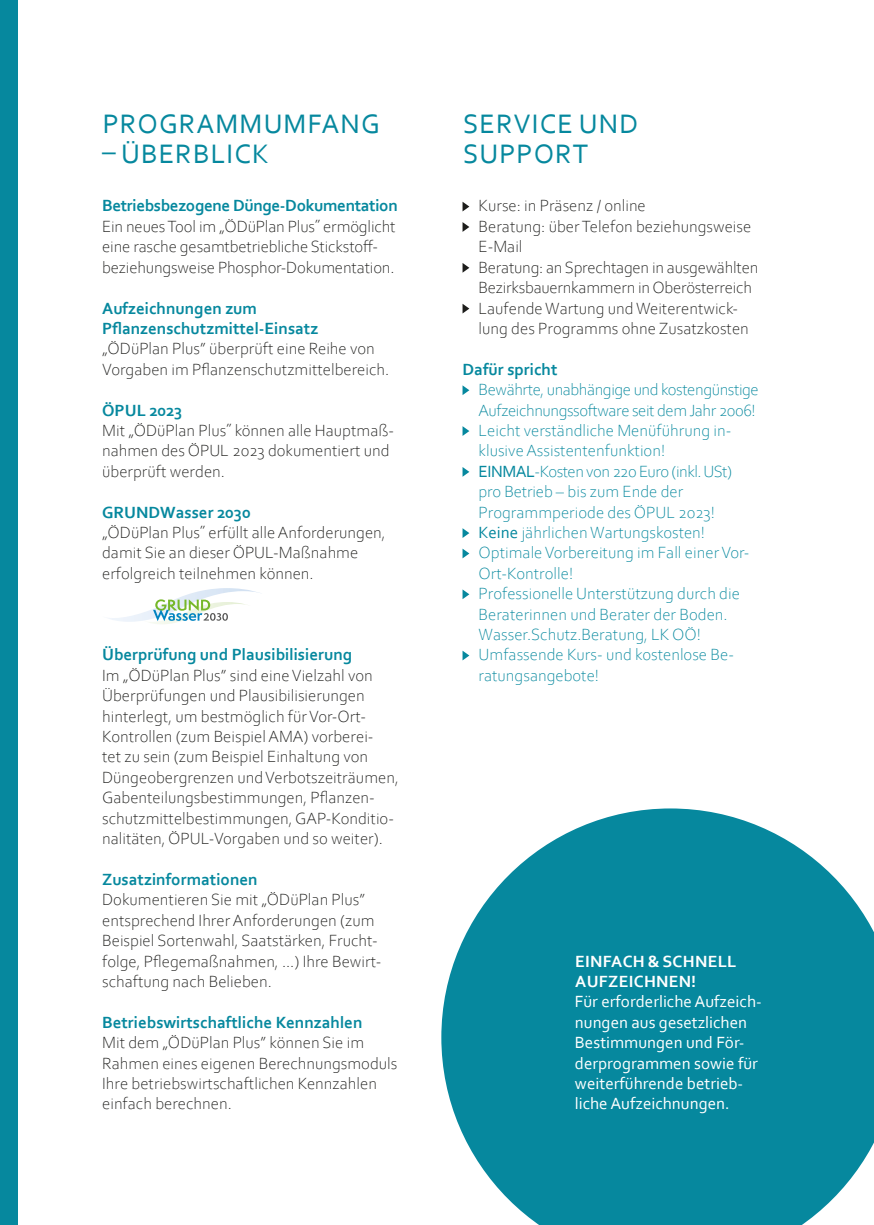
<style>
.page{position:relative;width:874px;height:1225px;background:#fff}
.page>*{position:absolute;margin:0;border:0;box-sizing:border-box;transform-origin:0 0}
.t1{font:28px/30px "Corbel";letter-spacing:.04em;color:#06889e}
.t2{font:300 17px/20.4px "Corbel";color:#1d1d1b}
.t3{font:300 17px/20.4px "Corbel";color:#06889e}
.t4{font:700 17px/20.4px "Corbel";color:#06889e}
.t5{font:17px/20.4px "Corbel";color:#fff}
.t6{font:700 17px "Corbel";letter-spacing:-.02em;color:#06889e}
.t7{font:700 17px/20.4px "Corbel";letter-spacing:.02em;color:#fff}
.s1{font-weight:400}
</style>
<div class="page">
<div style="left:0;top:0;width:17px;height:1225px;background:#06889e"></div>
<svg style="left:462px;top:202px;width:7px;height:9px"></svg>
<svg style="left:462px;top:222px;width:7px;height:10px"></svg>
<svg style="left:462px;top:263px;width:7px;height:10px"></svg>
<svg style="left:462px;top:304px;width:7px;height:9px"></svg>
<svg style="left:462px;top:385px;width:7px;height:10px"></svg>
<svg style="left:462px;top:426px;width:7px;height:10px"></svg>
<svg style="left:462px;top:467px;width:7px;height:10px"></svg>
<svg style="left:462px;top:528px;width:7px;height:10px"></svg>
<svg style="left:462px;top:548px;width:7px;height:10px"></svg>
<svg style="left:462px;top:589px;width:7px;height:10px"></svg>
<svg style="left:462px;top:650px;width:7px;height:10px"></svg>
<svg style="left:441px;top:808px;width:432px;height:417px;fill:#06889e"></svg>
<img style="left:109px;top:588px;width:151px;height:34px">
<svg style="left:153px;top:599px;width:73px;height:22px"></svg>
<svg style="left:222px;top:613px;width:6px;height:8px"></svg>
<h1 class="t1" style="left:103px;top:108px;width:278px">PROGRAMMUMFANG</h1>
<h1 class="t1" style="left:102px;top:138px;width:168px">– ÜBERBLICK</h1>
<p class="t6" style="left:102px;top:195px;width:297px">Betriebsbezogene Dünge-Dokumentation</p>
<p class="t2" style="left:102px;top:215px;width:295px">Ein neues Tool im „ÖDüPlan Plus˝ ermöglicht eine rasche gesamtbetriebliche Stickstoff&shy;beziehungsweise Phosphor-Dokumentation.</p>
<p class="t4" style="left:102px;top:297px;width:218px">Aufzeichnungen zum<br>Pflanzenschutzmittel-Einsatz</p>
<p class="t2" style="left:102px;top:338px;width:288px">„ÖDüPlan Plus” überprüft eine Reihe von<br>Vorgaben im Pflanzenschutzmittelbereich.</p>
<p class="t4" style="left:102px;top:399px;width:82px">ÖPUL 2023</p>
<p class="t2" style="left:102px;top:419px;width:293px">Mit „ÖDüPlan Plus˝ können alle Hauptmaß&shy;nahmen des ÖPUL 2023 dokumentiert und überprüft werden.</p>
<p class="t4" style="left:102px;top:501px;width:150px">GRUNDWasser 2030</p>
<p class="t2" style="left:102px;top:521px;width:285px">„ÖDüPlan Plus˝ erfüllt alle Anforderungen, damit Sie an dieser ÖPUL-Maßnahme erfolgreich teilnehmen können.</p>
<p class="t4" style="left:102px;top:644px;width:251px">Überprüfung und Plausibilisierung</p>
<p class="t2" style="left:102px;top:664px;width:298px">Im „ÖDüPlan Plus” sind eine Vielzahl von Überprüfungen und Plausibilisierungen hinterlegt, um bestmöglich für Vor-Ort-Kontrollen (zum Beispiel AMA) vorberei-<br>tet zu sein (zum Beispiel Einhaltung von Düngeobergrenzen und Verbotszeiträumen, Gabenteilungsbestimmungen, Pflanzen&shy;schutzmittelbestimmungen, GAP-Konditio&shy;nalitäten, ÖPUL-Vorgaben und so weiter).</p>
<p class="t4" style="left:102px;top:868px;width:157px">Zusatzinformationen</p>
<p class="t2" style="left:102px;top:889px;width:281px">Dokumentieren Sie mit „ÖDüPlan Plus” entsprechend Ihrer Anforderungen (zum Beispiel Sortenwahl, Saatstärken, Frucht&shy;folge, Pflegemaßnahmen, ...) Ihre Bewirt&shy;schaftung nach Belieben.</p>
<p class="t4" style="left:102px;top:1011px;width:262px">Betriebswirtschaftliche Kennzahlen</p>
<p class="t2" style="left:102px;top:1031px;width:296px">Mit dem „ÖDüPlan Plus” können Sie im Rahmen eines eigenen Berechnungsmoduls Ihre betriebswirtschaftlichen Kennzahlen einfach berechnen.</p>
<h1 class="t1" style="left:463px;top:108px;width:176px">SERVICE UND<br>SUPPORT</h1>
<p class="t2" style="left:478px;top:195px;width:281px">Kurse: in Präsenz / online<br>Beratung: über Telefon beziehungsweise E-Mail<br>Beratung: an Sprechtagen in ausgewählten Bezirksbauernkammern in Oberösterreich Laufende Wartung und Weiterentwick&shy;lung des Programms ohne Zusatzkosten</p>
<p class="t4" style="left:462px;top:358px;width:96px">Dafür spricht</p>
<p class="t3" style="left:478px;top:379px;width:281px">Bewährte, unabhängige und kostengünstige Aufzeichnungssoftware seit dem Jahr 2006!<br>Leicht verständliche Menüführung in&shy;klusive Assistentenfunktion!<br><span class="s1">EINMAL</span>-Kosten von 220 Euro (inkl. USt) pro Betrieb – bis zum Ende der Programmperiode des ÖPUL 2023!<br><span class="s1">Keine</span> jährlichen Wartungskosten!<br>Optimale Vorbereitung im Fall einer Vor-Ort-Kontrolle!<br>Professionelle Unterstützung durch die Beraterinnen und Berater der Boden.<br>Wasser.Schutz.Beratung, LK OÖ!<br>Umfassende Kurs- und kostenlose Be&shy;ratungsangebote!</p>
<p class="t7" style="left:575px;top:950px;width:163px">EINFACH &amp; SCHNELL<br>AUFZEICHNEN!</p>
<p class="t5" style="left:574px;top:991px;width:188px">Für erforderliche Aufzeich&shy;nungen aus gesetzlichen<br>Bestimmungen und För&shy;derprogrammen sowie für weiterführende betrieb&shy;liche Aufzeichnungen.</p>
</div>
